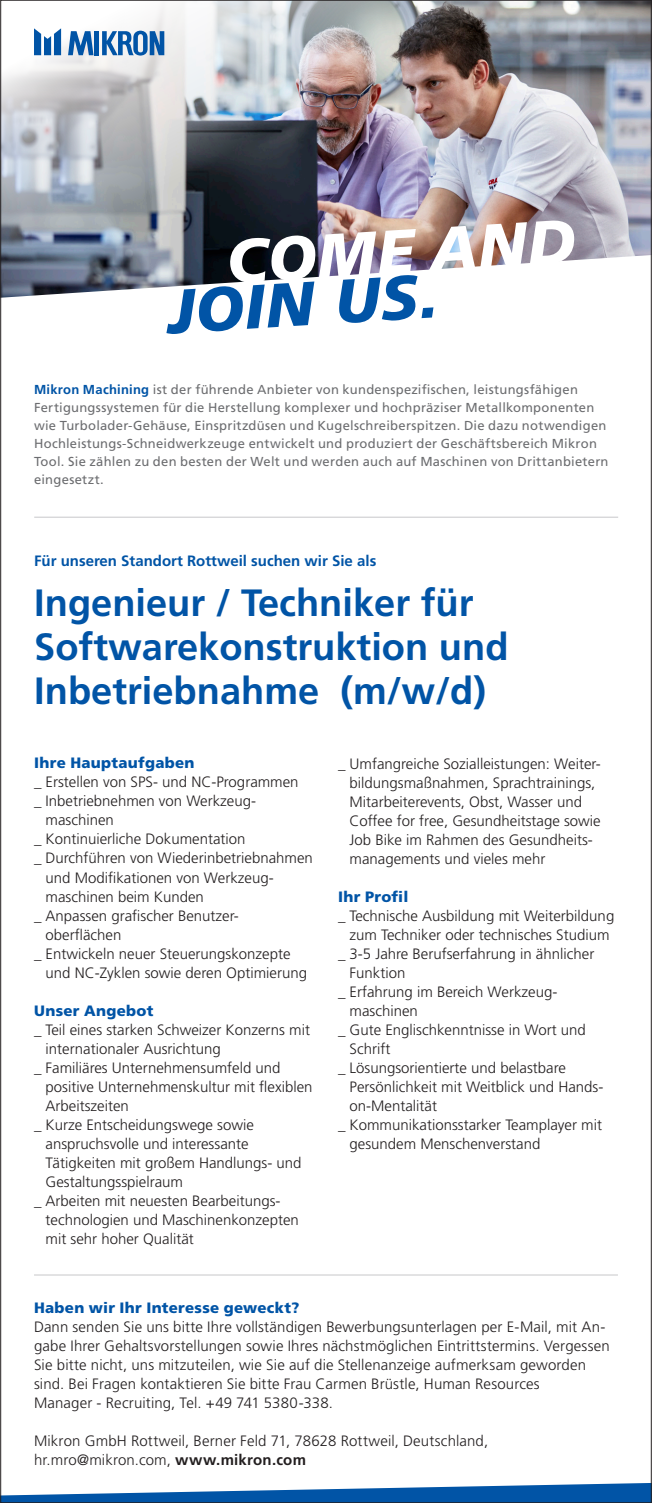
<style>
.page{position:relative;width:652px;height:1503px;background:#fff}
.page>*{position:absolute;margin:0;border:0;box-sizing:border-box;transform-origin:0 0}
.t1{font:italic 900 61.8px "Frutiger LT Std";color:#fff}
.t2{font:italic 900 61.8px "Frutiger LT Std";color:#0154a6}
.t3{font:700 38px/44px "Frutiger LT Std";color:#0154a6}
.t4{font:300 15px/19px "Frutiger LT Std";color:#231f20}
.t5{font:900 15px "Frutiger LT Std";letter-spacing:.02em;color:#0154a6}
.t6{font:700 15px "Frutiger LT Std";color:#0154a6}
.t7{font:13px/18px "Frutiger LT Std";letter-spacing:.02em;color:#6c6d70}
.s1{font-weight:700;color:#0154a6}
.s2{font-weight:700}
</style>
<div class="page">
<img style="left:516px;top:2px;width:134px;height:262px">
<img style="left:2px;top:2px;width:514px;height:296px">
<svg style="left:2px;top:1483px;width:648px;height:17px"></svg>
<svg style="left:34px;top:28px;width:27px;height:27px"></svg>
<svg style="left:68px;top:31px;width:25px;height:24px"></svg>
<hr style="left:95px;top:31px;width:4px;height:24px;background:#0154a6">
<svg style="left:102px;top:31px;width:62px;height:25px"></svg>
<hr style="left:34px;top:1274px;width:584px;height:1px;background:#c7c8ca">
<hr style="left:34px;top:516px;width:584px;height:1px;background:#c7c8ca">
<h1 class="t1" style="left:224px;top:224px;width:351px;rotate:-3deg">COME AND</h1>
<h1 class="t2" style="left:165px;top:274px;width:273px;rotate:-3deg">JOIN US.</h1>
<p class="t7" style="left:34px;top:380px;width:576px"><span class="s1">Mikron Machining</span> ist der führende Anbieter von kundenspezifischen, leistungsfähigen Fertigungssystemen für die Herstellung komplexer und hochpräziser Metallkomponenten wie Turbolader-Gehäuse, Einspritzdüsen und Kugelschreiberspitzen. Die dazu notwendigen Hochleistungs-Schneidwerkzeuge entwickelt und produziert der Geschäftsbereich Mikron Tool. Sie zählen zu den besten der Welt und werden auch auf Maschinen von Drittanbietern eingesetzt.</p>
<p class="t6" style="left:34px;top:552px;width:344px">Für unseren Standort Rottweil suchen wir Sie als</p>
<h2 class="t3" style="left:34px;top:581px;width:476px">Ingenieur / Techniker für<br>Softwarekonstruktion und<br>Inbetriebnahme (m/w/d)</h2>
<p class="t5" style="left:34px;top:754px;width:162px">Ihre Hauptaufgaben</p>
<p class="t4" style="left:34px;top:773px;width:266px">_ Erstellen von SPS- und NC-Programmen</p>
<p class="t4" style="left:34px;top:792px;width:223px">_ Inbetriebnehmen von Werkzeug-</p>
<p class="t4" style="left:46px;top:811px;width:70px">maschinen</p>
<p class="t4" style="left:34px;top:830px;width:213px">_ Kontinuierliche Dokumentation</p>
<p class="t4" style="left:34px;top:849px;width:280px">_ Durchführen von Wiederinbetriebnahmen</p>
<p class="t4" style="left:46px;top:868px;width:230px">und Modifikationen von Werkzeug-</p>
<p class="t4" style="left:46px;top:887px;width:160px">maschinen beim Kunden</p>
<p class="t4" style="left:34px;top:906px;width:206px">_ Anpassen grafischer Benutzer-</p>
<p class="t4" style="left:46px;top:925px;width:77px">oberflächen</p>
<p class="t4" style="left:34px;top:944px;width:258px">_ Entwickeln neuer Steuerungskonzepte</p>
<p class="t4" style="left:46px;top:963px;width:263px">und NC-Zyklen sowie deren Optimierung</p>
<p class="t5" style="left:34px;top:1001px;width:121px">Unser Angebot</p>
<p class="t4" style="left:34px;top:1020px;width:277px">_ Teil eines starken Schweizer Konzerns mit</p>
<p class="t4" style="left:46px;top:1039px;width:177px">internationaler Ausrichtung</p>
<p class="t4" style="left:34px;top:1058px;width:248px">_ Familiäres Unternehmensumfeld und</p>
<p class="t4" style="left:46px;top:1077px;width:268px">positive Unternehmenskultur mit flexiblen</p>
<p class="t4" style="left:46px;top:1096px;width:85px">Arbeitszeiten</p>
<p class="t4" style="left:34px;top:1115px;width:221px">_ Kurze Entscheidungswege sowie</p>
<p class="t4" style="left:46px;top:1134px;width:205px">anspruchsvolle und interessante</p>
<p class="t4" style="left:46px;top:1153px;width:258px">Tätigkeiten mit großem Handlungs- und</p>
<p class="t4" style="left:46px;top:1172px;width:139px">Gestaltungsspielraum</p>
<p class="t4" style="left:34px;top:1191px;width:248px">_ Arbeiten mit neuesten Bearbeitungs-</p>
<p class="t4" style="left:46px;top:1210px;width:255px">technologien und Maschinenkonzepten</p>
<p class="t4" style="left:46px;top:1229px;width:150px">mit sehr hoher Qualität</p>
<p class="t4" style="left:350px;top:754px;width:253px;text-indent:-11px">_ Umfangreiche Sozialleistungen: Weiter&shy;bildungsmaßnahmen, Sprachtrainings, Mitarbeiterevents, Obst, Wasser und Coffee for free, Gesundheitstage sowie Job Bike im Rahmen des Gesundheits&shy;managements und vieles mehr</p>
<p class="t5" style="left:338px;top:887px;width:72px">Ihr Profil</p>
<p class="t4" style="left:338px;top:906px;width:278px">_ Technische Ausbildung mit Weiterbildung</p>
<p class="t4" style="left:350px;top:925px;width:262px">zum Techniker oder technisches Studium</p>
<p class="t4" style="left:338px;top:944px;width:258px">_ 3-5 Jahre Berufserfahrung in ähnlicher</p>
<p class="t4" style="left:350px;top:963px;width:57px">Funktion</p>
<p class="t4" style="left:338px;top:982px;width:221px">_ Erfahrung im Bereich Werkzeug-</p>
<p class="t4" style="left:350px;top:1001px;width:70px">maschinen</p>
<p class="t4" style="left:338px;top:1020px;width:249px">_ Gute Englischkenntnisse in Wort und</p>
<p class="t4" style="left:350px;top:1039px;width:42px">Schrift</p>
<p class="t4" style="left:338px;top:1058px;width:229px">_ Lösungsorientierte und belastbare</p>
<p class="t4" style="left:350px;top:1077px;width:255px">Persönlichkeit mit Weitblick und Hands-</p>
<p class="t4" style="left:350px;top:1096px;width:89px">on-Mentalität</p>
<p class="t4" style="left:338px;top:1115px;width:265px">_ Kommunikationsstarker Teamplayer mit</p>
<p class="t4" style="left:350px;top:1134px;width:192px">gesundem Menschenverstand</p>
<p class="t5" style="left:34px;top:1298px;width:267px">Haben wir Ihr Interesse geweckt?</p>
<p class="t4" style="left:34px;top:1317px;width:577px">Dann senden Sie uns bitte Ihre vollständigen Bewerbungsunterlagen per E-Mail, mit An&shy;gabe Ihrer Gehaltsvorstellungen sowie Ihres nächstmöglichen Eintrittstermins. Vergessen Sie bitte nicht, uns mitzuteilen, wie Sie auf die Stellenanzeige aufmerksam geworden sind. Bei Fragen kontaktieren Sie bitte Frau Carmen Brüstle, Human Resources<br>Manager - Recruiting, Tel. +49 741 5380-338.</p>
<p class="t4" style="left:34px;top:1431px;width:456px">Mikron GmbH Rottweil, Berner Feld 71, 78628 Rottweil, Deutschland, hr.mro@mikron.com, <span class="s2">www.mikron.com</span></p>
</div>
